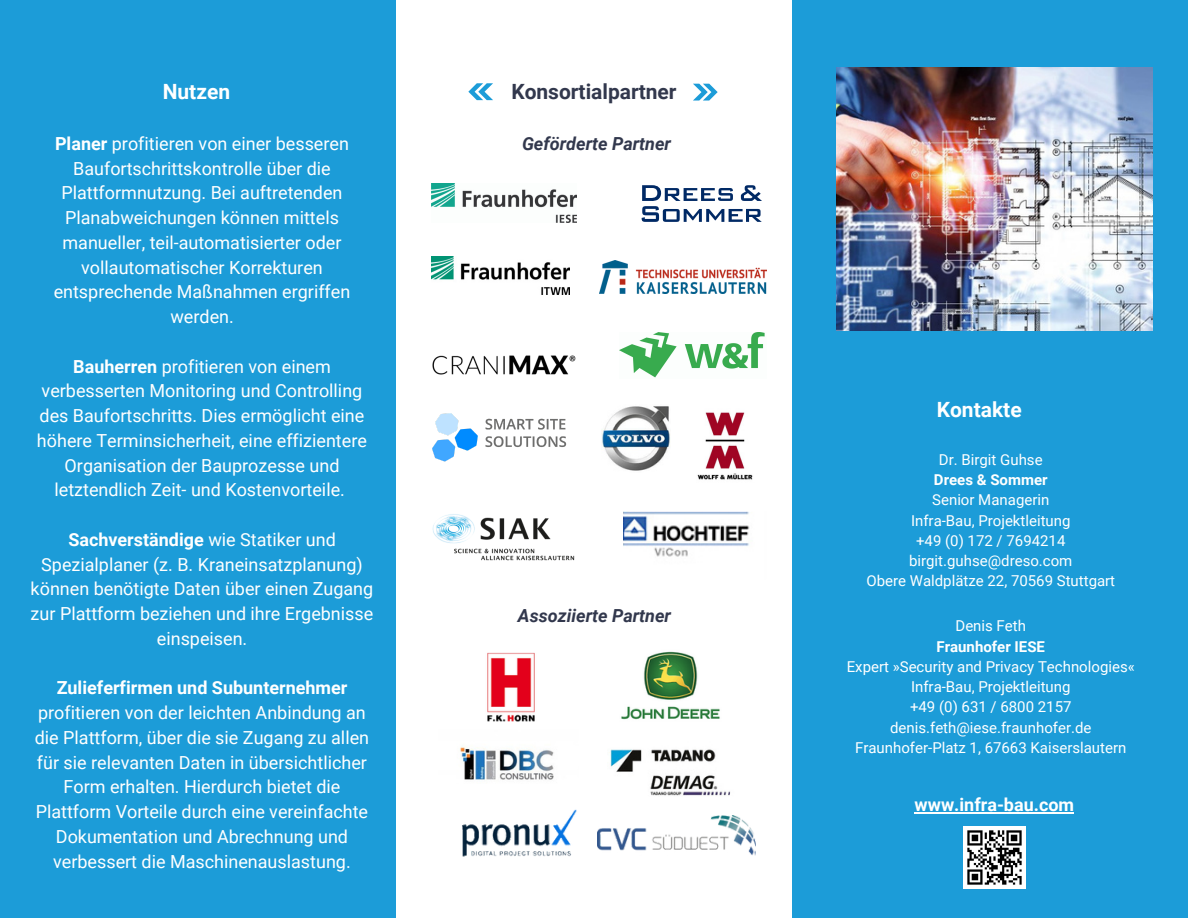
<style>
.page{position:relative;width:1188px;height:918px;background:#fff}
.page>*{position:absolute;margin:0;border:0;box-sizing:border-box;transform-origin:0 0}
.t1{font:700 21px "Roboto";color:#32384d}
.t2{font:700 21px "Roboto";color:#fff}
.t3{font:18px/24.8px "Roboto";color:#fff;text-align:center}
.t4{font:italic 700 18px "Roboto";color:#32384d}
.t5{font:700 18px "Roboto";color:#fff}
.t6{font:15px "Roboto";color:#fff}
.t7{font:700 15px "Roboto";color:#fff}
.s1{font-weight:700}
</style>
<div class="page">
<div style="left:792px;top:0;width:396px;height:918px;background:#1c9cd8"></div>
<img style="left:836px;top:67px;width:316px;height:263px">
<div style="left:0;top:0;width:396px;height:918px;background:#1c9cd8"></div>
<img style="left:600px;top:261px;width:166px;height:33px">
<img style="left:432px;top:355px;width:144px;height:20px">
<img style="left:432px;top:514px;width:142px;height:47px">
<img style="left:487px;top:652px;width:48px;height:70px">
<img style="left:460px;top:747px;width:94px;height:33px">
<img style="left:462px;top:809px;width:115px;height:48px">
<img style="left:598px;top:816px;width:157px;height:39px">
<img style="left:610px;top:749px;width:120px;height:47px">
<img style="left:621px;top:651px;width:99px;height:69px">
<img style="left:601px;top:406px;width:69px;height:65px">
<img style="left:697px;top:412px;width:56px;height:68px">
<svg style="left:642px;top:185px;width:120px;height:37px"></svg>
<img style="left:431px;top:184px;width:146px;height:39px">
<img style="left:619px;top:332px;width:146px;height:46px">
<img style="left:432px;top:413px;width:134px;height:49px">
<img style="left:623px;top:512px;width:127px;height:45px">
<img style="left:431px;top:256px;width:139px;height:39px">
<img style="left:963px;top:826px;width:62px;height:62px">
<hr style="left:915px;top:812px;width:159px;height:1px;background:#fff">
<svg style="left:468px;top:83px;width:25px;height:17px"></svg>
<svg style="left:693px;top:84px;width:25px;height:17px"></svg>
<p class="t2" style="left:163px;top:79px;width:69px">Nutzen</p>
<p class="t1" style="left:511px;top:79px;width:167px">Konsortialpartner</p>
<p class="t4" style="left:522px;top:133px;width:151px">Geförderte Partner</p>
<p class="t3" style="left:54px;top:131px;width:298px"><span class="s1">Planer</span> profitieren von einer besseren Baufortschrittskontrolle über die Plattformnutzung. Bei auftretenden Planabweichungen können mittels manueller, teil-automatisierter oder vollautomatischer Korrekturen entsprechende Maßnahmen ergriffen werden.</p>
<p class="t3" style="left:37px;top:354px;width:332px"><span class="s1">Bauherren</span> profitieren von einem verbesserten Monitoring und Controlling des Baufortschritts. Dies ermöglicht eine höhere Terminsicherheit, eine effizientere Organisation der Bauprozesse und letztendlich Zeit- und Kostenvorteile.</p>
<p class="t3" style="left:31px;top:527px;width:344px"><span class="s1">Sachverständige</span> wie Statiker und Spezialplaner (z. B. Kraneinsatzplanung) können benötigte Daten über einen Zugang zur Plattform beziehen und ihre Ergebnisse einspeisen.</p>
<p class="t3" style="left:35px;top:676px;width:336px"><span class="s1">Zulieferfirmen und Subunternehmer </span>profitieren von der leichten Anbindung an die Plattform, über die sie Zugang zu allen für sie relevanten Daten in übersichtlicher Form erhalten. Hierdurch bietet die Plattform Vorteile durch eine vereinfachte Dokumentation und Abrechnung und verbessert die Maschinenauslastung.</p>
<p class="t4" style="left:518px;top:605px;width:155px">Assoziierte Partner</p>
<p class="t2" style="left:937px;top:397px;width:86px">Kontakte</p>
<p class="t6" style="left:939px;top:451px;width:105px">Dr. Birgit Guhse</p>
<p class="t7" style="left:934px;top:471px;width:115px">Drees &amp; Sommer</p>
<p class="t6" style="left:932px;top:492px;width:119px">Senior Managerin</p>
<p class="t6" style="left:911px;top:512px;width:161px">Infra-Bau, Projektleitung</p>
<p class="t6" style="left:916px;top:532px;width:151px">+49 (0) 172 / 7694214</p>
<p class="t6" style="left:909px;top:552px;width:165px">birgit.guhse@dreso.com</p>
<p class="t6" style="left:866px;top:573px;width:250px">Obere Waldplätze 22, 70569 Stuttgart</p>
<p class="t6" style="left:956px;top:618px;width:72px">Denis Feth</p>
<p class="t7" style="left:937px;top:638px;width:110px">Fraunhofer IESE</p>
<p class="t6" style="left:847px;top:658px;width:290px">Expert »Security and Privacy Technologies«</p>
<p class="t6" style="left:911px;top:678px;width:161px">Infra-Bau, Projektleitung</p>
<p class="t6" style="left:910px;top:699px;width:163px">+49 (0) 631 / 6800 2157</p>
<p class="t6" style="left:890px;top:719px;width:203px">denis.feth@iese.fraunhofer.de</p>
<p class="t6" style="left:855px;top:739px;width:273px">Fraunhofer-Platz 1, 67663 Kaiserslautern</p>
<p class="t5" style="left:915px;top:794px;width:161px">www.infra-bau.com</p>
</div>
